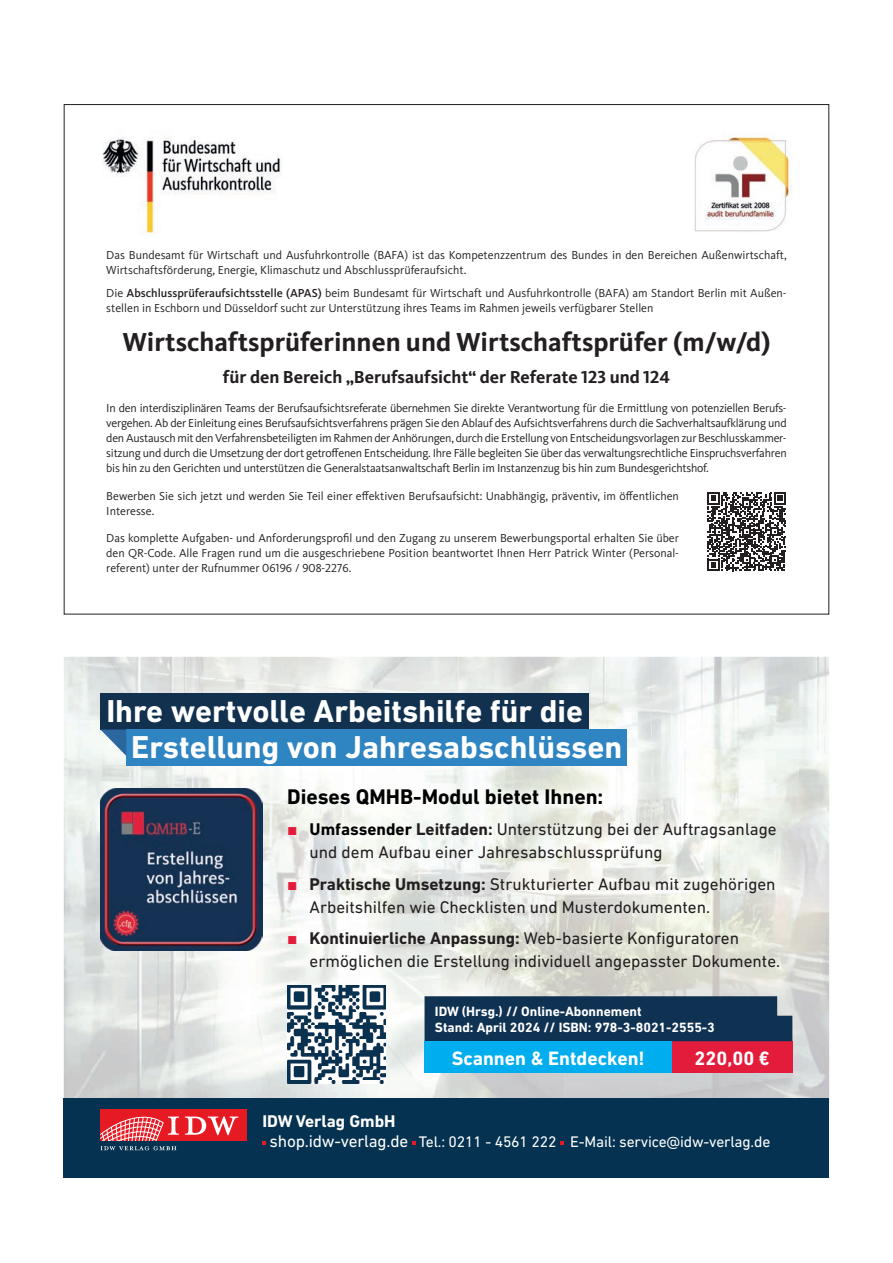
<style>
.page{position:relative;width:893px;height:1263px;background:#fff}
.page>*{position:absolute;margin:0;border:0;box-sizing:border-box;transform-origin:0 0}
.t1{font:700 32.25px/36px "DIN Next LT Pro";color:#fff}
.t2{font:700 27px "Kievit IDW";color:#231f20}
.t3{font:700 21.6px "DIN Next LT Pro";color:#000001}
.t4{font:700 19.65px "DIN Next LT Pro";color:#fff}
.t5{font:700 18px "Kievit IDW";color:#231f20}
.t6{font:17.25px/23px "DIN Next LT Pro";color:#231f20}
.t7{font:700 17.25px "DIN Next LT Pro";color:#fff}
.t8{font:15.6px "DIN Next LT Pro";letter-spacing:-.01em;color:#fff}
.t9{font:700 13.65px/16.6px "DIN Next LT Pro";color:#fff}
.t10{font:12px/15px "Kievit IDW";color:#231f20}
.s1{font-weight:500}
.s2{font-weight:700;color:#000001}
.s3{font-weight:700}
.s4{font-size:17.25px}
</style>
<div class="page">
<img style="left:102px;top:136px;width:180px;height:98px">
<img style="left:694px;top:136px;width:98px;height:96px">
<svg style="left:707px;top:492px;width:79px;height:79px"></svg>
<img style="left:64px;top:657px;width:765px;height:148px">
<img style="left:64px;top:805px;width:50px;height:293px">
<img style="left:217px;top:805px;width:612px;height:293px">
<img style="left:114px;top:951px;width:103px;height:147px">
<div style="left:64px;top:1098px;width:765px;height:80px;background:#053250"></div>
<svg style="left:262px;top:1142px;width:4px;height:3px"></svg>
<div style="left:100px;top:1109px;width:147px;height:32px;background:#e51a23"></div>
<svg style="left:185px;top:1116px;width:53px;height:19px"></svg>
<svg style="left:100px;top:1116px;width:79px;height:34px"></svg>
<img style="left:100px;top:788px;width:162px;height:163px">
<div style="left:672px;top:1041px;width:120px;height:32px;background:#e41c3b"></div>
<div style="left:425px;top:996px;width:367px;height:45px;background:#0f3253"></div>
<div style="left:425px;top:1041px;width:247px;height:32px;background:#00aeef"></div>
<img style="left:287px;top:985px;width:99px;height:99px">
<div style="left:100px;top:693px;width:489px;height:36px;background:#12314e"></div>
<div style="left:126px;top:729px;width:501px;height:36px;background:#2f84c2"></div>
<svg style="left:100px;top:729px;width:26px;height:27px"></svg>
<svg style="left:288px;top:827px;width:8px;height:8px"></svg>
<svg style="left:288px;top:881px;width:8px;height:8px"></svg>
<svg style="left:288px;top:935px;width:8px;height:9px"></svg>
<p class="t10" style="left:106px;top:248px;width:682px">Das Bundesamt für Wirtschaft und Ausfuhrkontrolle (BAFA) ist das Kompetenzzentrum des Bundes in den Bereichen Außenwirtschaft,<br>Wirtschaftsförderung, Energie, Klimaschutz und Abschlussprüferaufsicht.</p>
<p class="t10" style="left:106px;top:286px;width:682px">Die <span class="s1">Abschlussprüferaufsichtsstelle (APAS)</span> beim Bundesamt für Wirtschaft und Ausfuhrkontrolle (BAFA) am Standort Berlin mit Außen&shy;stellen in Eschborn und Düsseldorf sucht zur Unterstützung ihres Teams im Rahmen jeweils verfügbarer Stellen</p>
<h2 class="t2" style="left:123px;top:326px;width:649px">Wirtschaftsprüferinnen und Wirtschaftsprüfer (m/w/d)</h2>
<h3 class="t5" style="left:223px;top:366px;width:449px">für den Bereich „Berufsaufsicht“ der Referate 123 und 124</h3>
<p class="t10" style="left:106px;top:402px;width:682px;text-align:justify">In den interdisziplinären Teams der Berufsaufsichtsreferate übernehmen Sie direkte Verantwortung für die Ermittlung von potenziellen Berufs&shy;vergehen. Ab der Einleitung eines Berufsaufsichtsverfahrens prägen Sie den Ablauf des Aufsichtsverfahrens durch die Sachverhaltsaufklärung und den Austausch mit den Verfahrensbeteiligten im Rahmen der Anhörungen, durch die Erstellung von Entscheidungsvorlagen zur Beschlusskammer&shy;sitzung und durch die Umsetzung der dort getroffenen Entscheidung. Ihre Fälle begleiten Sie über das verwaltungsrechtliche Einspruchsverfahren bis hin zu den Gerichten und unterstützen die Generalstaatsanwaltschaft Berlin im Instanzenzug bis hin zum Bundesgerichtshof.</p>
<p class="t10" style="left:106px;top:489px;width:574px">Bewerben Sie sich jetzt und werden Sie Teil einer effektiven Berufsaufsicht: Unabhängig, präventiv, im öffentlichen<br>Interesse.</p>
<p class="t10" style="left:106px;top:531px;width:574px;text-align:justify">Das komplette Aufgaben- und Anforderungsprofil und den Zugang zu unserem Bewerbungsportal erhalten Sie über den QR-Code. Alle Fragen rund um die ausgeschriebene Position beantwortet Ihnen Herr Patrick Winter (Personal&shy;referent) unter der Rufnummer 06196 / 908-2276.</p>
<h1 class="t1" style="left:131px;top:696px;width:493px;text-indent:-25px">Ihre wertvolle Arbeitshilfe für die<br>Erstellung von Jahresabschlüssen</h1>
<h3 class="t3" style="left:287px;top:789px;width:318px">Dieses QMHB-Modul bietet Ihnen:</h3>
<h3 class="t6" style="left:310px;top:819px;width:469px"><span class="s2">Umfassender</span> <span class="s3">Leitfaden:</span> Unterstützung bei der Auftragsanlage und dem Aufbau einer Jahresabschlussprüfung</h3>
<h3 class="t6" style="left:310px;top:874px;width:468px"><span class="s3">Praktische Umsetzung:</span> Strukturierter Aufbau mit zugehörigen<br>Arbeitshilfen wie Checklisten und Musterdokumenten.</h3>
<h3 class="t6" style="left:310px;top:928px;width:472px"><span class="s3">Kontinuierliche Anpassung:</span> Web-basierte Konfiguratoren ermöglichen die Erstellung individuell angepasster Dokumente.</h3>
<p class="t9" style="left:435px;top:1004px;width:281px">IDW (Hrsg.) // Online-Abonnement<br>Stand: April 2024 // ISBN: 978-3-8021-2555-3</p>
<h3 class="t4" style="left:452px;top:1051px;width:194px">Scannen &amp; Entdecken!</h3>
<h3 class="t4" style="left:695px;top:1051px;width:77px">220,00 €</h3>
<h3 class="t7" style="left:262px;top:1115px;width:135px">IDW Verlag GmbH</h3>
<h3 class="t8" style="left:270px;top:1136px;width:502px"><span class="s4">shop.idw-verlag.de</span> Tel.: 0211 - 4561 222 E-Mail: service@idw-verlag.de</h3>
</div>
